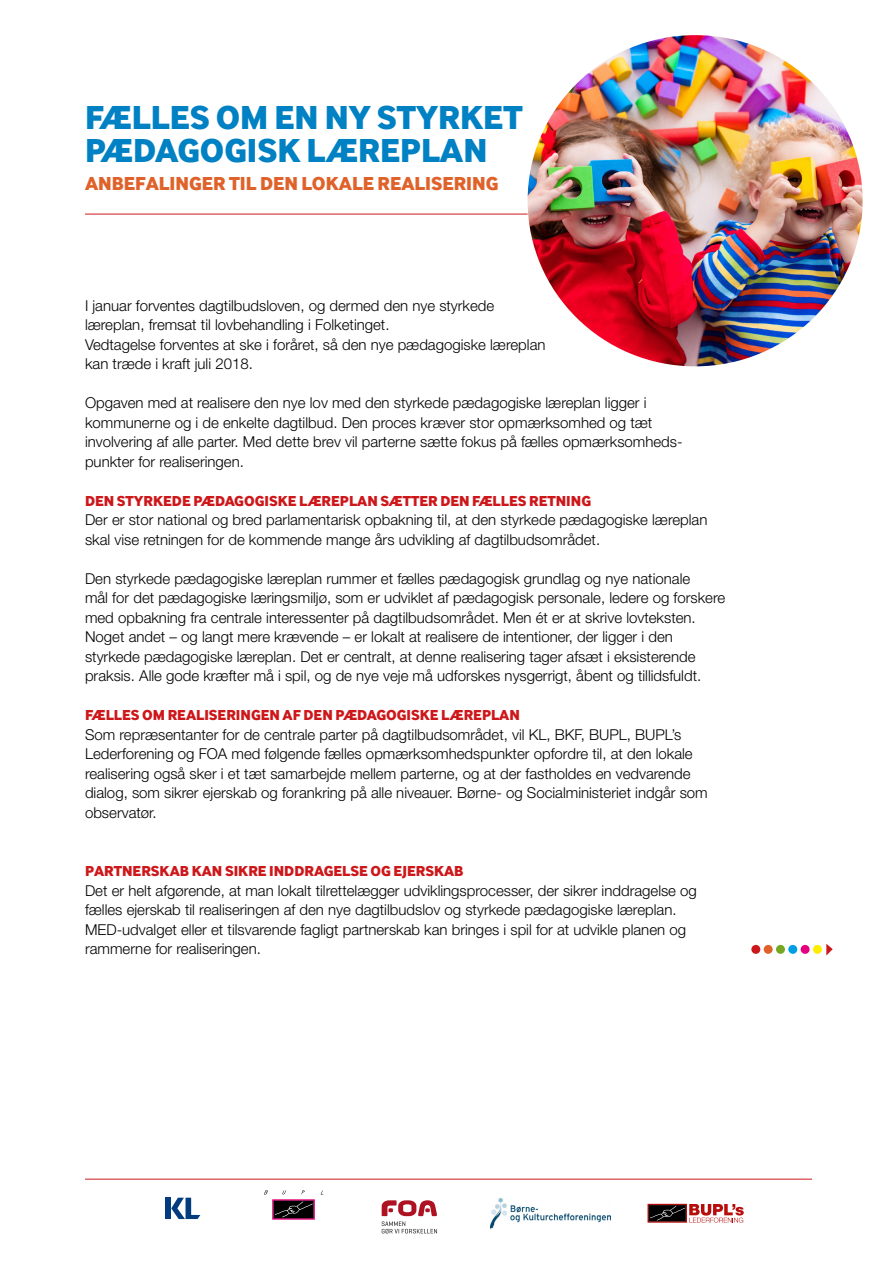
<style>
.page{position:relative;width:893px;height:1263px;background:#fff}
.page>*{position:absolute;margin:0;border:0;box-sizing:border-box;transform-origin:0 0}
.t1{font:800 34.5px/33px "Inter Face";color:#0081c3}
.t2{font:800 19.5px "Inter Face";color:#e0622b}
.t3{font:300 15px/19.5px "Helvetica Neue";color:#000}
.t4{font:800 15px "Inter Face";color:#cd171a}
</style>
<div class="page">
<div style="left:751px;top:945px;width:9px;height:9px;background:#cd171a;border-radius:50%"></div>
<div style="left:764px;top:945px;width:9px;height:9px;background:#e0622b;border-radius:50%"></div>
<div style="left:776px;top:945px;width:9px;height:9px;background:#76a722;border-radius:50%"></div>
<div style="left:788px;top:945px;width:9px;height:9px;background:#009fe3;border-radius:50%"></div>
<div style="left:801px;top:945px;width:9px;height:9px;background:#e6007d;border-radius:50%"></div>
<div style="left:813px;top:945px;width:9px;height:9px;background:#ffed00;border-radius:50%"></div>
<svg style="left:826px;top:944px;width:7px;height:11px"></svg>
<hr style="left:85px;top:214px;width:443px;height:1px;background:#cd171a">
<hr style="left:85px;top:1179px;width:727px;height:1px;background:#cd171a">
<svg style="left:264px;top:1190px;width:51px;height:30px"></svg>
<div style="left:165px;top:1198px;width:6px;height:21px;background:#023b7e"></div>
<svg style="left:171px;top:1198px;width:29px;height:21px"></svg>
<svg style="left:382px;top:1200px;width:55px;height:33px"></svg>
<img style="left:491px;top:1198px;width:119px;height:31px">
<svg style="left:647px;top:1204px;width:97px;height:19px"></svg>
<img style="left:528px;top:35px;width:335px;height:331px">
<h1 class="t1" style="left:85px;top:100px;width:439px">FÆLLES OM EN NY STYRKET<br>PÆDAGOGISK LÆREPLAN</h1>
<h2 class="t2" style="left:85px;top:172px;width:415px">ANBEFALINGER TIL DEN LOKALE REALISERING</h2>
<p class="t3" style="left:85px;top:295px;width:462px">I januar forventes dagtilbudsloven, og dermed den nye styrkede læreplan, fremsat til lovbehandling i Folketinget.<br>Vedtagelse forventes at ske i foråret, så den nye pædagogiske læreplan kan træde i kraft juli 2018.</p>
<p class="t3" style="left:85px;top:393px;width:599px">Opgaven med at realisere den nye lov med den styrkede pædagogiske læreplan ligger i kommunerne og i de enkelte dagtilbud. Den proces kræver stor opmærksomhed og tæt involvering af alle parter. Med dette brev vil parterne sætte fokus på fælles opmærksomheds&shy;punkter for realiseringen.</p>
<p class="t4" style="left:85px;top:491px;width:508px">DEN STYRKEDE PÆDAGOGISKE LÆREPLAN SÆTTER DEN FÆLLES RETNING</p>
<p class="t3" style="left:85px;top:510px;width:624px">Der er stor national og bred parlamentarisk opbakning til, at den styrkede pædagogiske læreplan skal vise retningen for de kommende mange års udvikling af dagtilbudsområdet.</p>
<p class="t3" style="left:85px;top:568px;width:642px">Den styrkede pædagogiske læreplan rummer et fælles pædagogisk grundlag og nye nationale<br>mål for det pædagogiske læringsmiljø, som er udviklet af pædagogisk personale, ledere og forskere med opbakning fra centrale interessenter på dagtilbudsområdet. Men ét er at skrive lovteksten.<br>Noget andet – og langt mere krævende – er lokalt at realisere de intentioner, der ligger i den styrkede pædagogiske læreplan. Det er centralt, at denne realisering tager afsæt i eksisterende praksis. Alle gode kræfter må i spil, og de nye veje må udforskes nysgerrigt, åbent og tillidsfuldt.</p>
<p class="t4" style="left:85px;top:706px;width:436px">FÆLLES OM REALISERINGEN AF DEN PÆDAGOGISKE LÆREPLAN</p>
<p class="t3" style="left:85px;top:724px;width:624px">Som repræsentanter for de centrale parter på dagtilbudsområdet, vil KL, BKF, BUPL, BUPL’s Lederforening og FOA med følgende fælles opmærksomhedspunkter opfordre til, at den lokale realisering også sker i et tæt samarbejde mellem parterne, og at der fastholdes en vedvarende dialog, som sikrer ejerskab og forankring på alle niveauer. Børne- og Socialministeriet indgår som observatør.</p>
<p class="t4" style="left:85px;top:862px;width:380px">PARTNERSKAB KAN SIKRE INDDRAGELSE OG EJERSKAB</p>
<p class="t3" style="left:85px;top:880px;width:613px">Det er helt afgørende, at man lokalt tilrettelægger udviklingsprocesser, der sikrer inddragelse og fælles ejerskab til realiseringen af den nye dagtilbudslov og styrkede pædagogiske læreplan.<br>MED-udvalget eller et tilsvarende fagligt partnerskab kan bringes i spil for at udvikle planen og rammerne for realiseringen.</p>
</div>
